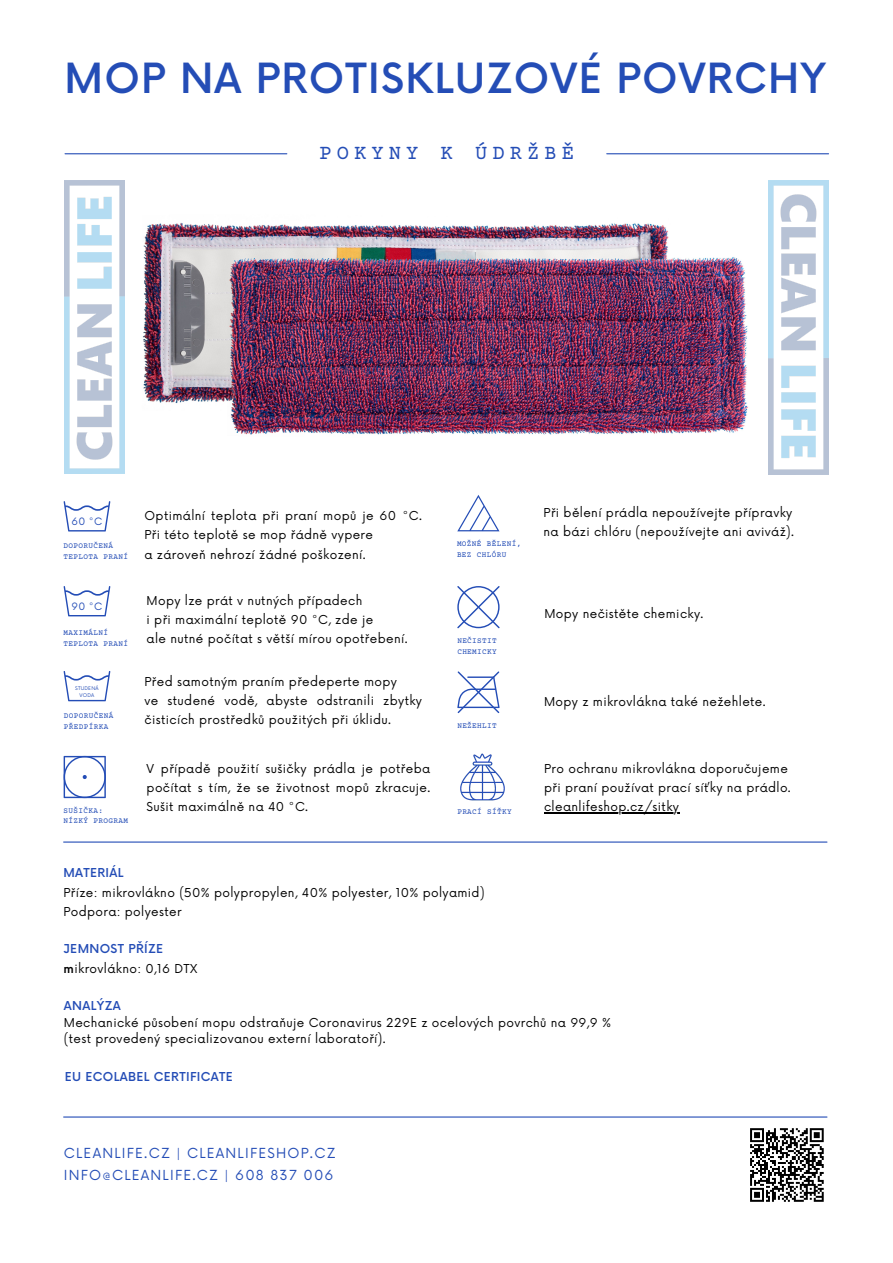
<style>
.page{position:relative;width:893px;height:1263px;background:#fff}
.page>*{position:absolute;margin:0;border:0;box-sizing:border-box;transform-origin:0 0}
.t1{font:500 40.5px "Now";letter-spacing:.03em;color:#244db6}
.t2{font:20.48px "Courier Prime";letter-spacing:.245em;color:#244db6}
.t3{font:13.5px/22.7px "Now";letter-spacing:.09em;color:#244db6}
.t4{font:12px/19.1px "Now";letter-spacing:.03em;color:#000}
.t5{font:500 12px "Now";letter-spacing:.03em;color:#244db6}
.t6{font:9.9px "Now";color:#244db6}
.t7{font:7.73px/10.7px "Courier Prime";letter-spacing:.045em;color:#244db6}
.t8{font:4.95px/6.7px "Now";letter-spacing:.03em;color:#244db6;text-align:center}
.s1{font-weight:500;color:#244db6}
.s2{font-weight:500}
</style>
<div class="page">
<img style="left:143px;top:222px;width:605px;height:213px">
<hr style="left:65px;top:153px;width:222px;height:1px;background:#244db6">
<hr style="left:607px;top:153px;width:221px;height:1px;background:#244db6">
<img style="left:64px;top:180px;width:61px;height:294px">
<img style="left:768px;top:180px;width:61px;height:294px">
<svg style="left:64px;top:501px;width:46px;height:30px"></svg>
<svg style="left:64px;top:586px;width:46px;height:30px"></svg>
<svg style="left:64px;top:671px;width:46px;height:30px"></svg>
<svg style="left:64px;top:756px;width:42px;height:42px"></svg>
<svg style="left:457px;top:495px;width:42px;height:36px"></svg>
<svg style="left:457px;top:586px;width:42px;height:42px"></svg>
<svg style="left:457px;top:671px;width:42px;height:42px"></svg>
<img style="left:460px;top:753px;width:45px;height:48px">
<hr style="left:64px;top:841px;width:763px;height:2px;background:#244db6">
<hr style="left:64px;top:1116px;width:763px;height:1px;background:#244db6">
<svg style="left:750px;top:1128px;width:74px;height:74px"></svg>
<hr style="left:544px;top:812px;width:135px;height:2px;background:#000">
<h1 class="t1" style="left:65px;top:56px;width:763px">MOP NA PROTISKLUZOVÉ POVRCHY</h1>
<h2 class="t2" style="left:320px;top:143px;width:256px">POKYNY K ÚDRŽBĚ</h2>
<p class="t6" style="left:71px;top:516px;width:32px">60 °C</p>
<p class="t4" style="left:145px;top:507px;width:279px">Optimální teplota při praní mopů je 60 °C.<br>Při této teplotě se mop řádně vypere<br>a zároveň nehrozí žádné poškození.</p>
<p class="t7" style="left:64px;top:541px;width:66px">DOPORUČENÁ<br>TEPLOTA PRANÍ</p>
<p class="t6" style="left:71px;top:601px;width:32px">90 °C</p>
<p class="t4" style="left:147px;top:592px;width:262px">Mopy lze prát v nutných případech<br>i při maximální teplotě 90 °C, zde je<br>ale nutné počítat s větší mírou opotřebení.</p>
<p class="t7" style="left:64px;top:628px;width:66px">MAXIMÁLNÍ<br>TEPLOTA PRANÍ</p>
<p class="t8" style="left:75px;top:686px;width:25px">STUDENÁ<br>VODA</p>
<p class="t4" style="left:145px;top:673px;width:279px">Před samotným praním předeperte mopy<br>ve studené vodě, abyste odstranili zbytky čisticích prostředků použitých při úklidu.</p>
<p class="t7" style="left:64px;top:711px;width:51px">DOPORUČENÁ<br>PŘEDPÍRKA</p>
<p class="t7" style="left:64px;top:806px;width:66px">SUŠIČKA:<br>NÍZKÝ PROGRAM</p>
<p class="t4" style="left:147px;top:760px;width:285px;text-align:justify">V případě použití sušičky prádla je potřeba počítat s tím, že se životnost mopů zkracuje.<br>Sušit maximálně na 40 °C.</p>
<p class="t7" style="left:457px;top:539px;width:66px">MOŽNÉ BĚLENÍ,<br>BEZ CHLÓRU</p>
<p class="t7" style="left:457px;top:636px;width:41px">NEČISTIT<br>CHEMICKY</p>
<p class="t7" style="left:457px;top:720px;width:41px">NEŽEHLIT</p>
<p class="t7" style="left:457px;top:806px;width:56px">PRACÍ SÍŤKY</p>
<p class="t5" style="left:63px;top:866px;width:62px">MATERIÁL</p>
<p class="t4" style="left:63px;top:883px;width:423px">Příze: mikrovlákno (50% polypropylen, 40% polyester, 10% polyamid)<br>Podpora: polyester</p>
<p class="t4" style="left:64px;top:939px;width:135px;line-height:19.7px"><span class="s1">JEMNOST PŘÍZE </span><span class="s2">m</span>ikrovlákno: 0,16 DTX</p>
<p class="t4" style="left:543px;top:503px;width:252px">Při bělení prádla nepoužívejte přípravky na bázi chlóru (nepoužívejte ani aviváž).</p>
<p class="t4" style="left:544px;top:605px;width:160px">Mopy nečistěte chemicky.</p>
<p class="t4" style="left:544px;top:693px;width:223px">Mopy z mikrovlákna také nežehlete.</p>
<p class="t4" style="left:544px;top:760px;width:248px">Pro ochranu mikrovlákna doporučujeme při praní používat prací síťky na prádlo. cleanlifeshop.cz/sitky</p>
<p class="t5" style="left:64px;top:999px;width:58px">ANALÝZA</p>
<p class="t4" style="left:64px;top:1015px;width:549px;line-height:16.4px">Mechanické působení mopu odstraňuje Coronavirus 229E z ocelových povrchů na 99,9 % (test provedený specializovanou externí laboratoří).</p>
<p class="t5" style="left:65px;top:1070px;width:170px">EU ECOLABEL CERTIFICATE</p>
<p class="t3" style="left:64px;top:1142px;width:273px">CLEANLIFE.CZ | CLEANLIFESHOP.CZ<br>INFO@CLEANLIFE.CZ | 608 837 006</p>
</div>
